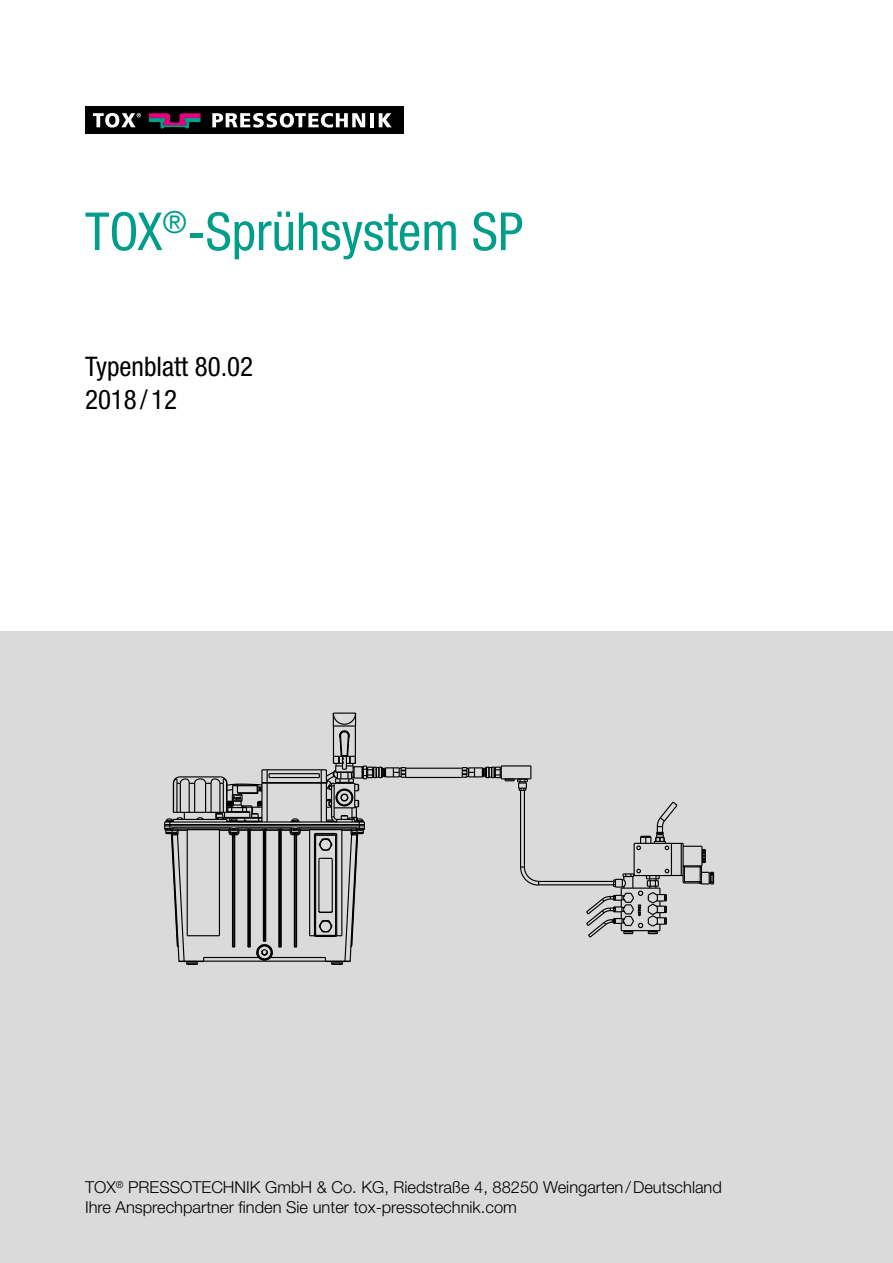
<style>
.page{position:relative;width:893px;height:1263px;background:#fff}
.page>*{position:absolute;margin:0;border:0;box-sizing:border-box;transform-origin:0 0}
.t1{font:condensed 52.5px "Helvetica Neue LT Std";color:#009d8b}
.t2{font:condensed 27px/32.4px "Helvetica Neue LT Std";color:#000}
.t3{font:300 16.5px/19.8px "Helvetica Neue LT Std";color:#000}
</style>
<div class="page">
<div style="left:0;top:631px;width:893px;height:632px;background:#dadada"></div>
<hr style="left:539px;top:884px;width:74px;height:1px;background:#000">
<hr style="left:520px;top:790px;width:1px;height:77px;background:#000">
<hr style="left:524px;top:790px;width:1px;height:77px;background:#000">
<hr style="left:539px;top:881px;width:75px;height:1px;background:#000">
<hr style="left:406px;top:777px;width:56px;height:1px;background:#000">
<hr style="left:406px;top:768px;width:56px;height:1px;background:#000">
<hr style="left:501px;top:765px;width:30px;height:1px;background:#000">
<svg style="left:520px;top:866px;width:20px;height:20px"></svg>
<svg style="left:462px;top:766px;width:69px;height:25px"></svg>
<svg style="left:585px;top:801px;width:129px;height:137px"></svg>
<svg style="left:164px;top:712px;width:242px;height:253px"></svg>
<hr style="left:262px;top:782px;width:64px;height:1px;background:#000">
<div style="left:85px;top:106px;width:319px;height:28px;background:#000"></div>
<svg style="left:93px;top:113px;width:48px;height:15px"></svg>
<svg style="left:212px;top:113px;width:153px;height:15px"></svg>
<hr style="left:370px;top:113px;width:4px;height:14px;background:#fff">
<svg style="left:379px;top:113px;width:13px;height:14px"></svg>
<svg style="left:149px;top:113px;width:52px;height:15px"></svg>
<h1 class="t1" style="left:85px;top:201px;width:440px">TOX<sup>®</sup>-Sprühsystem SP</h1>
<h2 class="t2" style="left:85px;top:351px;width:170px">Typenblatt 80.02<br>2018 / 12</h2>
<p class="t3" style="left:85px;top:1177px;width:638px">TOX<sup>®</sup> PRESSOTECHNIK GmbH &amp; Co. KG, Riedstraße 4, 88250 Weingarten/Deutschland<br>Ihre Ansprechpartner finden Sie unter tox-pressotechnik.com</p>
</div>
